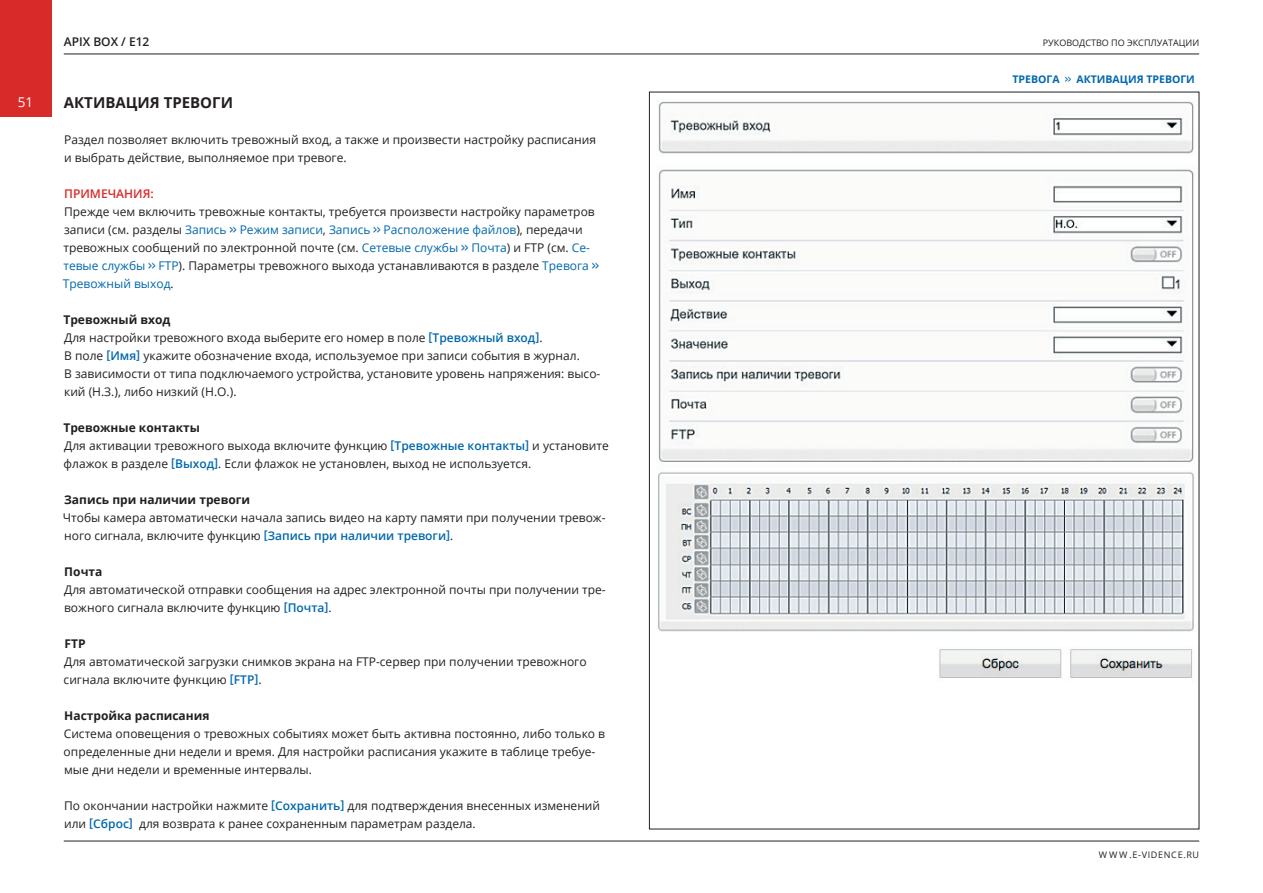
<style>
.page{position:relative;width:1263px;height:893px;background:#fff}
.page>*{position:absolute;margin:0;border:0;box-sizing:border-box;transform-origin:0 0}
.t1{font:700 15px "Open Sans";color:#231f20}
.t2{font:13.5px "Open Sans";color:#fff}
.t3{font:12px/18px "Open Sans";color:#231f20}
.t4{font:700 12px "Open Sans";color:#231f20}
.t5{font:600 12px "Open Sans";color:#231f20}
.t6{font:600 12px "Open Sans";color:#d82a29}
.t7{font:700 10.5px "Open Sans";color:#0068ab}
.t8{font:9px "Open Sans";color:#231f20}
.t9{font:9px "Open Sans";letter-spacing:.075em;color:#231f20}
.s1{color:#0068ab}
.s2{font-weight:700;color:#0068ab}
.s3{font-weight:700}
.s4{font-weight:600;color:#0068ab}
</style>
<div class="page">
<hr style="left:64px;top:841px;width:1135px;height:1px;background:#231f20">
<hr style="left:64px;top:54px;width:1135px;height:1px;background:#231f20">
<div style="left:0;top:0;width:51px;height:116px;background:#d82a29"></div>
<img style="left:658px;top:101px;width:536px;height:577px">
<p class="t2" style="left:18px;top:92px;width:17px">51</p>
<p class="t5" style="left:64px;top:33px;width:87px">APIX BOX / E12</p>
<p class="t8" style="left:1043px;top:36px;width:158px">РУКОВОДСТВО ПО ЭКСПЛУАТАЦИИ</p>
<p class="t1" style="left:64px;top:92px;width:171px">АКТИВАЦИЯ ТРЕВОГИ</p>
<p class="t3" style="left:64px;top:130px;width:533px">Раздел позволяет включить тревожный вход, а также и произвести настройку расписания и выбрать действие, выполняемое при тревоге.</p>
<p class="t6" style="left:64px;top:185px;width:91px">ПРИМЕЧАНИЯ:</p>
<p class="t3" style="left:63px;top:202px;width:537px">Прежде чем включить тревожные контакты, требуется произвести настройку параметров записи (см. разделы <span class="s1">Запись</span> <span class="s2">&gt;&gt;</span> <span class="s1">Режим записи</span>, <span class="s1">Запись</span> <span class="s2">&gt;&gt;</span> <span class="s1">Расположение файлов</span>), передачи тревожных сообщений по электронной почте (см. <span class="s1">Сетевые службы</span> <span class="s2">&gt;&gt;</span> <span class="s1">Почта</span>) и FTP (см. <span class="s1">Се&shy;тевые службы</span> <span class="s2">&gt;&gt;</span> <span class="s1">FTP</span>). Параметры тревожного выхода устанавливаются в разделе <span class="s1">Тревога</span> <span class="s2">&gt;&gt; </span><span class="s1">Тревожный выход</span>.</p>
<p class="t3" style="left:63px;top:310px;width:538px"><span class="s3">Тревожный вход<br></span>Для настройки тревожного входа выберите его номер в поле <span class="s4">[Тревожный вход]</span>.<br>В поле <span class="s4">[Имя]</span> укажите обозначение входа, используемое при записи события в журнал.<br>В зависимости от типа подключаемого устройства, установите уровень напряжения: высо&shy;кий (Н.З.), либо низкий (Н.О.).</p>
<p class="t3" style="left:63px;top:418px;width:547px"><span class="s3">Тревожные контакты<br></span>Для активации тревожного выхода включите функцию <span class="s4">[Тревожные контакты]</span> и установите флажок в разделе <span class="s4">[Выход]</span>. Если флажок не установлен, выход не используется.</p>
<p class="t4" style="left:64px;top:491px;width:187px">Запись при наличии тревоги</p>
<p class="t3" style="left:63px;top:508px;width:543px">Чтобы камера автоматически начала запись видео на карту памяти при получении тревож&shy;ного сигнала, включите функцию <span class="s4">[Запись при наличии тревоги]</span>.</p>
<p class="t4" style="left:64px;top:563px;width:40px">Почта</p>
<p class="t3" style="left:64px;top:580px;width:542px">Для автоматической отправки сообщения на адрес электронной почты при получении тре&shy;вожного сигнала включите функцию <span class="s4">[Почта]</span>.</p>
<p class="t4" style="left:64px;top:635px;width:23px">FTP</p>
<p class="t3" style="left:64px;top:652px;width:524px">Для автоматической загрузки снимков экрана на FTP-сервер при получении тревожного сигнала включите функцию <span class="s4">[FTP]</span>.</p>
<p class="t4" style="left:64px;top:707px;width:147px">Настройка расписания</p>
<p class="t3" style="left:64px;top:724px;width:543px">Система оповещения о тревожных событиях может быть активна постоянно, либо только в определенные дни недели и время. Для настройки расписания укажите в таблице требуе&shy;мые дни недели и временные интервалы.</p>
<p class="t3" style="left:64px;top:796px;width:538px">По окончании настройки нажмите <span class="s4">[Сохранить]</span> для подтверждения внесенных изменений или <span class="s4">[Сброс]</span> для возврата к ранее сохраненным параметрам раздела.</p>
<p class="t7" style="left:1012px;top:72px;width:184px">ТРЕВОГА &gt;&gt; АКТИВАЦИЯ ТРЕВОГИ</p>
<p class="t9" style="left:1099px;top:848px;width:102px">WWW.E-VIDENCE.RU</p>
</div>
